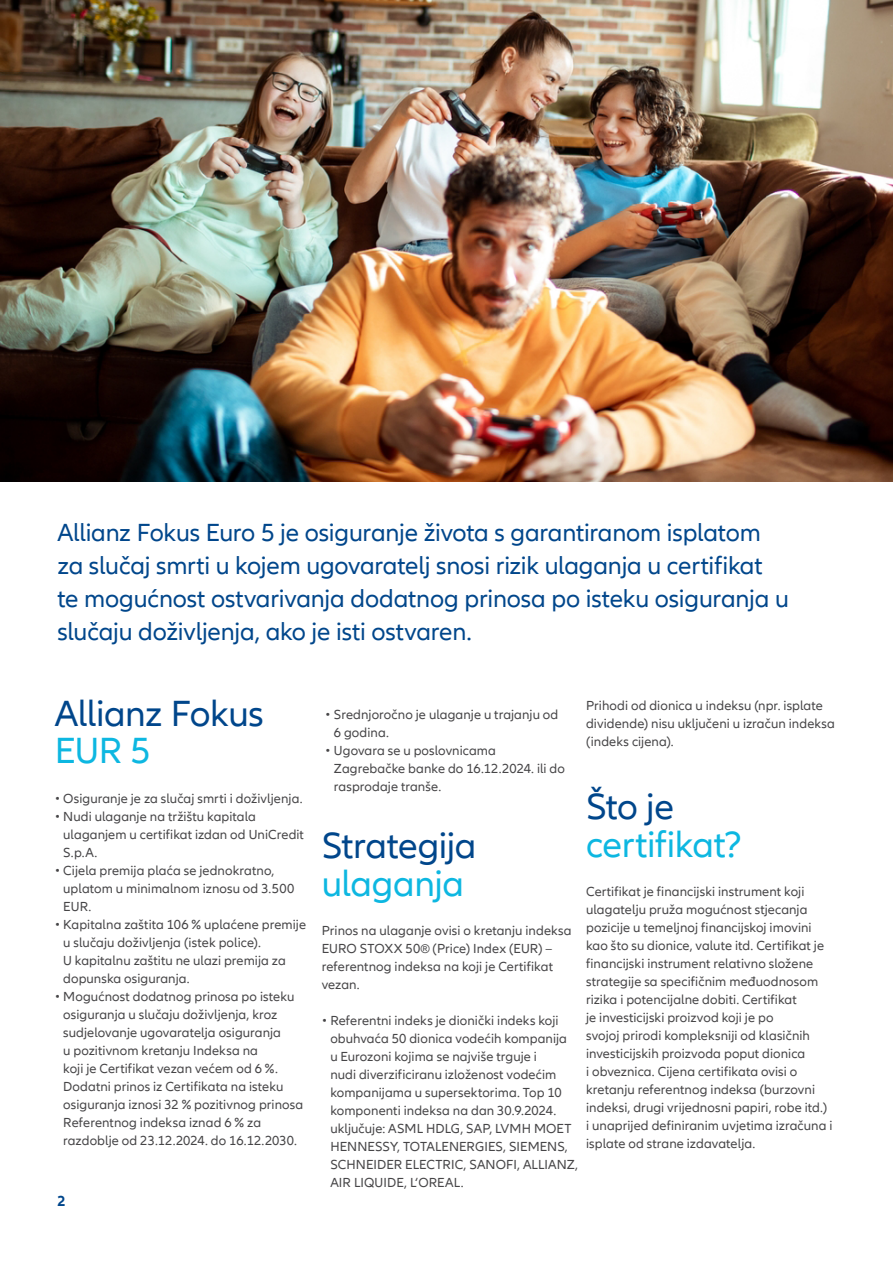
<style>
.page{position:relative;width:893px;height:1263px;background:#fff}
.page>*{position:absolute;margin:0;border:0;box-sizing:border-box;transform-origin:0 0}
.t1{font:37.5px "Allianz Neo";letter-spacing:-.015em;color:#00468b}
.t2{font:37.5px "Allianz Neo";letter-spacing:-.01em;color:#0db7e1}
.t3{font:25.5px/33px "Allianz Neo";letter-spacing:-.005em;color:#00468b}
.t4{font:700 15px "Allianz Neo";color:#00468b}
.t5{font:13.5px/18px "Allianz Neo";letter-spacing:.005em;color:#464547}
.s1{font-family:"Arial";font-size:12px}
</style>
<div class="page">
<img style="left:0;top:0;width:893px;height:482px">
<p class="t3" style="left:57px;top:516px;width:733px">Allianz Fokus Euro 5 je osiguranje života s garantiranom isplatom za slučaj smrti u kojem ugovaratelj snosi rizik ulaganja u certifikat te mogućnost ostvarivanja dodatnog prinosa po isteku osiguranja u slučaju doživljenja, ako je isti ostvaren.</p>
<h1 class="t1" style="left:55px;top:692px;width:211px">Allianz Fokus</h1>
<h1 class="t2" style="left:55px;top:729px;width:98px">EUR 5</h1>
<p class="t5" style="left:55px;top:789px;width:249px">• Osiguranje je za slučaj smrti i doživljenja.</p>
<p class="t5" style="left:63px;top:807px;width:242px;text-indent:-9px">• Nudi ulaganje na tržištu kapitala ulaganjem u certifikat izdan od UniCredit<br>S.p.A.</p>
<p class="t5" style="left:63px;top:861px;width:232px;text-indent:-9px">• Cijela premija plaća se jednokratno, uplatom u minimalnom iznosu od 3.500<br>EUR.</p>
<p class="t5" style="left:63px;top:915px;width:244px;text-indent:-9px">• Kapitalna zaštita 106 % uplaćene premije u slučaju doživljenja (istek police).<br>U kapitalnu zaštitu ne ulazi premija za dopunska osiguranja.</p>
<p class="t5" style="left:63px;top:987px;width:241px;text-indent:-9px">• Mogućnost dodatnog prinosa po isteku osiguranja u slučaju doživljenja, kroz sudjelovanje ugovaratelja osiguranja<br>u pozitivnom kretanju Indeksa na<br>koji je Certifikat vezan većem od 6 %.<br>Dodatni prinos iz Certifikata na isteku osiguranja iznosi 32 % pozitivnog prinosa Referentnog indeksa iznad 6 % za razdoblje od 23.12.2024. do 16.12.2030.</p>
<p class="t4" style="left:57px;top:1192px;width:10px">2</p>
<p class="t5" style="left:586px;top:697px;width:250px">Prihodi od dionica u indeksu (npr. isplate dividende) nisu uključeni u izračun indeksa (indeks cijena).</p>
<h1 class="t1" style="left:586px;top:785px;width:89px">Što je</h1>
<h1 class="t2" style="left:586px;top:823px;width:157px">certifikat?</h1>
<p class="t5" style="left:586px;top:883px;width:248px">Certifikat je financijski instrument koji ulagatelju pruža mogućnost stjecanja pozicije u temeljnoj financijskoj imovini kao što su dionice, valute itd. Certifikat je financijski instrument relativno složene strategije sa specifičnim međuodnosom rizika i potencijalne dobiti. Certifikat<br>je investicijski proizvod koji je po<br>svojoj prirodi kompleksniji od klasičnih investicijskih proizvoda poput dionica<br>i obveznica. Cijena certifikata ovisi o kretanju referentnog indeksa (burzovni indeksi, drugi vrijednosni papiri, robe itd.) i unaprijed definiranim uvjetima izračuna i isplate od strane izdavatelja.</p>
<p class="t5" style="left:334px;top:705px;width:226px;text-indent:-9px">• Srednjoročno je ulaganje u trajanju od<br>6 godina.</p>
<p class="t5" style="left:334px;top:741px;width:233px;text-indent:-9px">• Ugovara se u poslovnicama<br>Zagrebačke banke do 16.12.2024. ili do rasprodaje tranše.</p>
<h1 class="t1" style="left:322px;top:824px;width:156px">Strategija</h1>
<h1 class="t2" style="left:322px;top:862px;width:144px">ulaganja</h1>
<p class="t5" style="left:322px;top:922px;width:251px">Prinos na ulaganje ovisi o kretanju indeksa<br>EURO STOXX 50<span class="s1">®</span> (Price) Index (EUR) – referentnog indeksa na koji je Certifikat vezan.</p>
<p class="t5" style="left:330px;top:1012px;width:249px;text-indent:-9px">• Referentni indeks je dionički indeks koji obuhvaća 50 dionica vodećih kompanija<br>u Eurozoni kojima se najviše trguje i<br>nudi diverzificiranu izloženost vodećim kompanijama u supersektorima. Top 10 komponenti indeksa na dan 30.9.2024. uključuje: ASML HDLG, SAP, LVMH MOET HENNESSY, TOTALENERGIES, SIEMENS, SCHNEIDER ELECTRIC, SANOFI, ALLIANZ, AIR LIQUIDE, L‘OREAL.</p>
</div>
